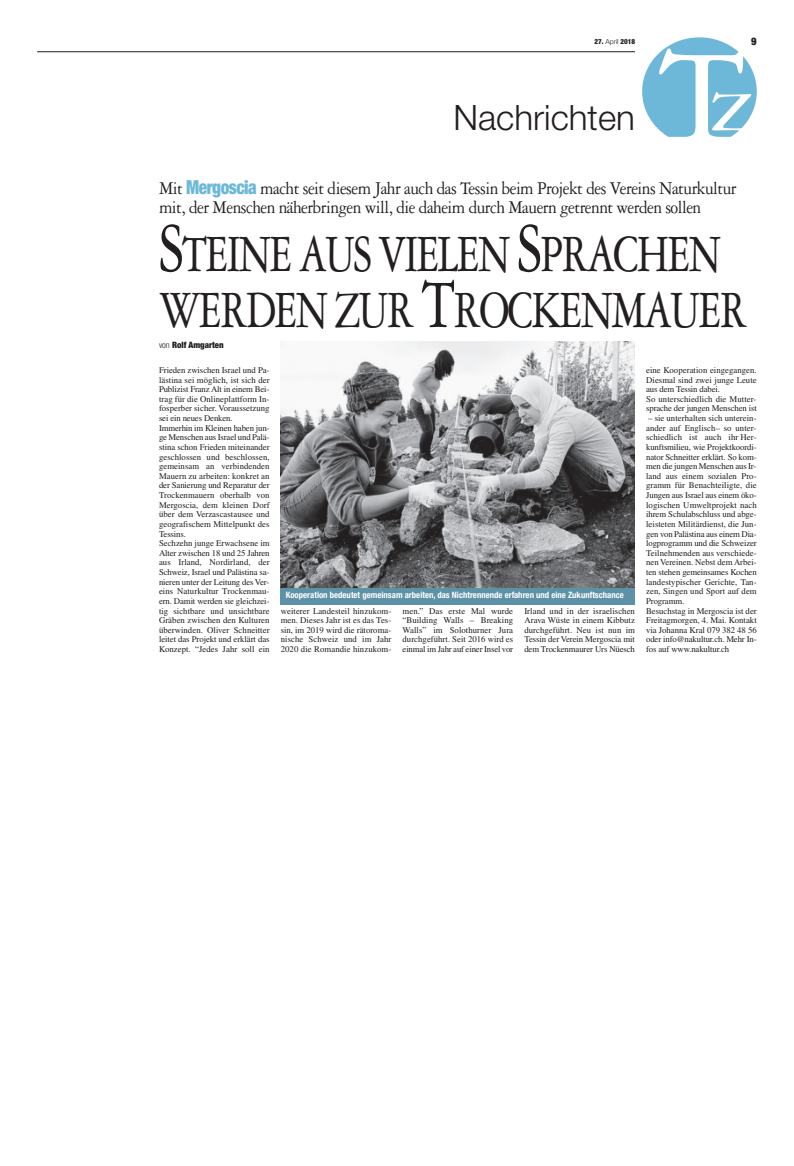
<style>
.page{position:relative;width:794px;height:1166px;background:#fff}
.page>*{position:absolute;margin:0;border:0;box-sizing:border-box;transform-origin:0 0}
.t1{font:55.82px/56px "Garamond 3 LT Std";letter-spacing:-.045em;color:#231f20;scale:.75 1}
.t2{font:300 35px "Helvetica Neue LT Std";color:#231f20}
.t3{font:19.25px/19.2px "Garamond 3 LT Std";letter-spacing:-.03em;color:#231f20;scale:.9 1}
.t4{font:900 condensed 10.5px "Helvetica Neue LT Std";color:#231f20}
.t5{font:8.75px/9.6px "Times LT Std";color:#231f20}
.t6{font:700 condensed 8.75px "Helvetica Neue LT Std";color:#fff}
.t7{font:900 condensed 8.75px "Helvetica Neue LT Std";color:#231f20}
.t8{font:900 condensed 7px "Helvetica Neue LT Std";color:#231f20}
.s1{font-weight:300;font-stretch:normal}
.s2{font-family:"Helvetica Neue LT Std";font-weight:900;font-stretch:condensed;color:#6db8d8}
.s3{font-size:74.38px}
.s4{font-weight:300}
</style>
<div class="page">
<img style="left:281px;top:342px;width:354px;height:246px">
<div style="left:281px;top:588px;width:354px;height:16px;background:#5d91a7"></div>
<svg style="left:642px;top:37px;width:114px;height:100px"></svg>
<hr style="left:37px;top:52px;width:598px;height:1px;background:#231f20">
<p class="t8" style="left:594px;top:39px;width:42px">27. <span class="s1">April</span> 2018</p>
<p class="t4" style="left:751px;top:37px;width:7px">9</p>
<h2 class="t2" style="left:453px;top:105px;width:183px">Nachrichten</h2>
<h3 class="t3" style="left:159px;top:180px;width:643px">Mit <span class="s2">Mergoscia</span> macht seit diesem Jahr auch das Tessin beim Projekt des Vereins Naturkultur mit, der Menschen näherbringen will, die daheim durch Mauern getrennt werden sollen</h3>
<h1 class="t1" style="left:159px;top:231px;width:786px"><span class="s3">S</span>TEINE AUS VIELEN <span class="s3">S</span>PRACHEN<br>WERDEN ZUR <span class="s3">T</span>ROCKENMAUER</h1>
<p class="t7" style="left:159px;top:342px;width:66px"><span class="s4">von</span> Rolf Amgarten</p>
<p class="t5" style="left:159px;top:366px;width:112px">Frieden zwischen Israel und Pa&shy;lästina sei möglich, ist sich der<br>Publizist Franz Alt in einem Bei&shy;trag für die Onlineplattform In&shy;fosperber sicher. Voraussetzung sei ein neues Denken.<br>Immerhin im Kleinen haben jun&shy;ge Menschen aus Israel und Palä&shy;stina schon Frieden miteinander geschlossen und beschlossen, gemeinsam an verbindenden<br>Mauern zu arbeiten: konkret an der Sanierung und Reparatur der<br>Trockenmauern oberhalb von<br>Mergoscia, dem kleinen Dorf über dem Verzascastausee und geografischem Mittelpunkt des<br>Tessins.<br>Sechzehn junge Erwachsene im<br>Alter zwischen 18 und 25 Jahren aus Irland, Nordirland, der<br>Schweiz, Israel und Palästina sa&shy;nieren unter der Leitung des Ver&shy;eins Naturkultur Trockenmau&shy;ern. Damit werden sie gleichzei&shy;tig sichtbare und unsichtbare<br>Gräben zwischen den Kulturen überwinden. Oliver Schneitter leitet das Projekt und erklärt das<br>Konzept. “Jedes Jahr soll ein</p>
<p class="t6" style="left:286px;top:592px;width:340px">Kooperation bedeutet gemeinsam arbeiten, das Nichtrennende erfahren und eine Zukunftschance</p>
<p class="t5" style="left:281px;top:607px;width:112px;text-align:justify">weiterer Landesteil hinzukom&shy;men. Dieses Jahr ist es das Tes&shy;sin, im 2019 wird die rätoroma&shy;nische Schweiz und im Jahr 2020 die Romandie hinzukom-</p>
<p class="t5" style="left:402px;top:607px;width:112px;text-align:justify">men.” Das erste Mal wurde “Building Walls – Breaking Walls” im Solothurner Jura durchgeführt. Seit 2016 wird es einmal im Jahr auf einer Insel vor</p>
<p class="t5" style="left:524px;top:607px;width:112px;text-align:justify">Irland und in der israelischen Arava Wüste in einem Kibbutz durchgeführt. Neu ist nun im Tessin der Verein Mergoscia mit dem Trockenmaurer Urs Nüesch</p>
<p class="t5" style="left:646px;top:366px;width:112px">eine Kooperation eingegangen.<br>Diesmal sind zwei junge Leute aus dem Tessin dabei.<br>So unterschiedlich die Mutter&shy;sprache der jungen Menschen ist</p>
<p class="t5" style="left:646px;top:414px;width:112px">– sie unterhalten sich unterein&shy;ander auf Englisch– so unter&shy;schiedlich ist auch ihr Her&shy;kunftsmilieu, wie Projektkoordi&shy;nator Schneitter erklärt. So kom&shy;men die jungen Menschen aus Ir&shy;land aus einem sozialen Pro&shy;gramm für Benachteiligte, die<br>Jungen aus Israel aus einem öko&shy;logischen Umweltprojekt nach ihrem Schulabschluss und abge&shy;leisteten Militärdienst, die Jun&shy;gen von Palästina aus einem Dia&shy;logprogramm und die Schweizer<br>Teilnehmenden aus verschiede&shy;nen Vereinen. Nebst dem Arbei&shy;ten stehen gemeinsames Kochen landestypischer Gerichte, Tan&shy;zen, Singen und Sport auf dem<br>Programm.<br>Besuchstag in Mergoscia ist der<br>Freitagmorgen, 4. Mai. Kontakt via Johanna Kral 079 382 48 56 oder info@nakultur.ch. Mehr In&shy;fos auf www.nakultur.ch</p>
</div>
